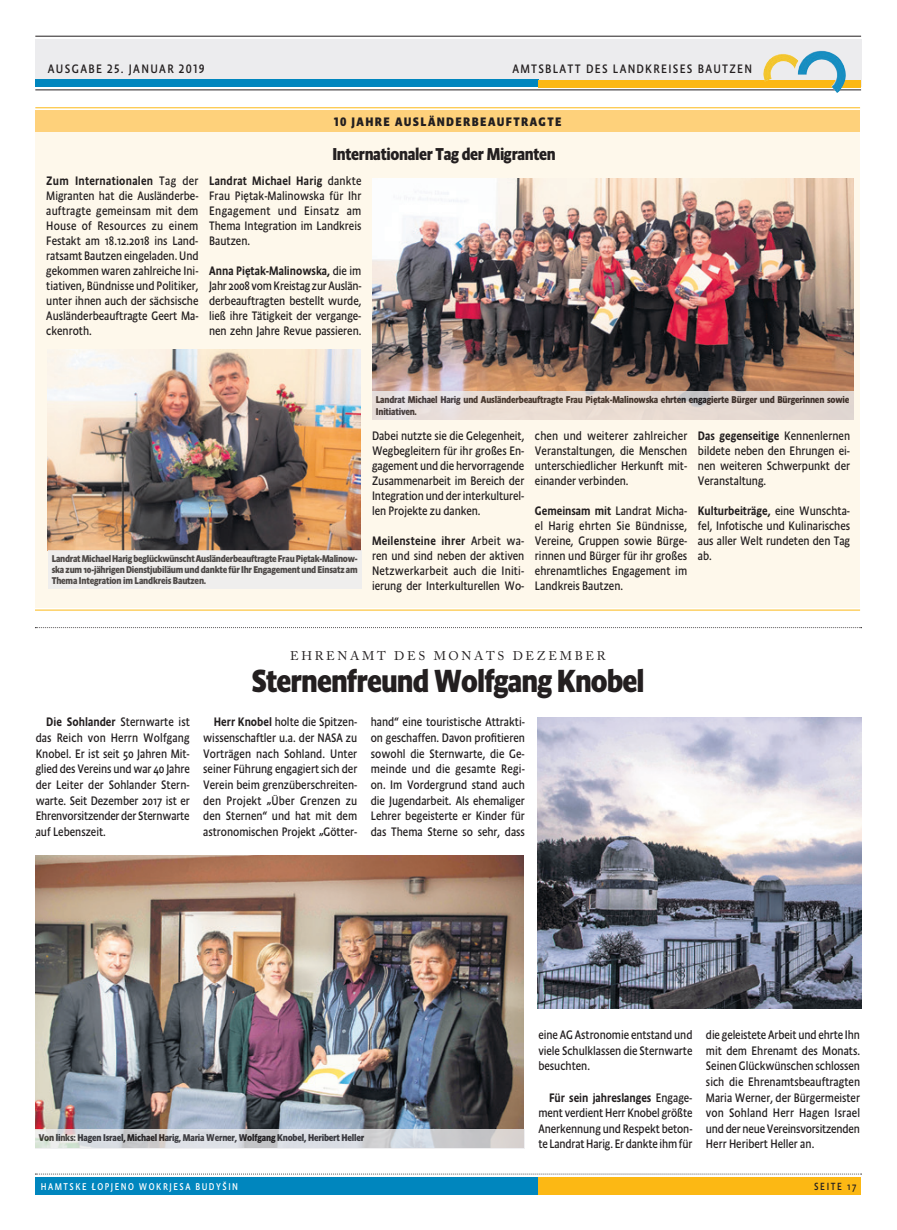
<style>
.page{position:relative;width:897px;height:1230px;background:#fff}
.page>*{position:absolute;margin:0;border:0;box-sizing:border-box;transform-origin:0 0}
.t1{font:700 32.5px "Absara Sans Head OT";letter-spacing:-.03em;color:#231f20;scale:.96 1}
.t2{font:700 17.5px "Absara Sans Head OT";letter-spacing:-.02em;color:#231f20;scale:.95 1}
.t3{font:12.5px/15px "Absara Sans Head OT";color:#231f20;text-align:justify;scale:.95 1}
.t4{font:12.5px "Absara Sans Head OT";letter-spacing:.1em;color:#231f20}
.t5{font:700 12.5px "Absara Sans Head OT";letter-spacing:.11em;color:#231f20}
.t6{font:12.5px "Adobe Caslon Pro";letter-spacing:.215em;color:#231f20}
.t7{font:12.5px "Absara Sans Head OT";letter-spacing:.11em;color:#231f20}
.t8{font:10.62px "Absara Sans Head OT";letter-spacing:.16em;color:#231f20;scale:.95 1}
.t9{font:700 10px/11.2px "Absara Sans Head OT";letter-spacing:-.02em;color:#231f20;scale:.95 1}
.t10{font:10px "Absara Sans Head OT";letter-spacing:.16em;color:#fff;scale:.95 1}
.s1{font-weight:500}
</style>
<div class="page">
<div style="left:35px;top:1177px;width:504px;height:17px;background:#0086be"></div>
<div style="left:538px;top:1177px;width:323px;height:18px;background:#fcb814"></div>
<svg style="left:35px;top:1173px;width:827px;height:1px"></svg>
<div style="left:35px;top:39px;width:826px;height:48px;background:#ececee"></div>
<div style="left:35px;top:80px;width:504px;height:7px;background:#0086be"></div>
<div style="left:538px;top:80px;width:323px;height:7px;background:#fcb814"></div>
<hr style="left:35px;top:90px;width:826px;height:1px;background:#231f20">
<hr style="left:35px;top:36px;width:826px;height:1px;background:#231f20">
<img style="left:762px;top:51px;width:85px;height:42px">
<img style="left:35px;top:855px;width:488px;height:274px">
<svg style="left:35px;top:1129px;width:489px;height:19px;background:#d4d6da"></svg>
<img style="left:537px;top:717px;width:324px;height:291px">
<div style="left:35px;top:129px;width:825px;height:478px;background:#fef8eb"></div>
<div style="left:35px;top:110px;width:825px;height:22px;background:#fed17b"></div>
<hr style="left:35px;top:107px;width:825px;height:1px;background:#fcb814">
<hr style="left:35px;top:610px;width:825px;height:1px;background:#fcb814">
<img style="left:48px;top:350px;width:312px;height:200px">
<div style="left:48px;top:550px;width:313px;height:39px;background:#ececee"></div>
<img style="left:372px;top:178px;width:481px;height:213px">
<svg style="left:372px;top:391px;width:481px;height:29px;background:#e5dad4"></svg>
<svg style="left:35px;top:627px;width:826px;height:1px"></svg>
<p class="t7" style="left:48px;top:61px;width:158px">AUSGABE 25. JANUAR 2019</p>
<p class="t4" style="left:512px;top:61px;width:241px">AMTSBLATT DES LANDKREISES BAUTZEN</p>
<p class="t5" style="left:334px;top:114px;width:229px">10 JAHRE AUSLÄNDERBEAUFTRAGTE</p>
<h2 class="t2" style="left:332px;top:143px;width:237px">Internationaler Tag der Migranten</h2>
<p class="t3" style="left:46px;top:173px;width:162px"><span class="s1">Zum Internationalen</span> Tag der Migranten hat die Ausländerbe&shy;auftragte gemeinsam mit dem House of Resources zu einem Festakt am 18.12.2018 ins Land&shy;ratsamt Bautzen eingeladen. Und gekommen waren zahlreiche Ini&shy;tiativen, Bündnisse und Politiker, unter ihnen auch der sächsische Ausländerbeauftragte Geert Ma&shy;ckenroth.</p>
<p class="t3" style="left:209px;top:173px;width:162px"><span class="s1">Landrat Michael Harig</span> dankte Frau Pi˛etak-Malinowska für Ihr Engagement und Einsatz am Thema Integration im Landkreis Bautzen.</p>
<p class="t3" style="left:209px;top:263px;width:162px"><span class="s1">Anna Pi˛etak-Malinowska,</span> die im Jahr 2008 vom Kreistag zur Auslän&shy;derbeauftragten bestellt wurde, ließ ihre Tätigkeit der vergange&shy;nen zehn Jahre Revue passieren.</p>
<p class="t9" style="left:376px;top:394px;width:500px">Landrat Michael Harig und Ausländerbeauftragte Frau Pi˛etak-Malinowska ehrten engagierte Bürger und Bürgerinnen sowie<br>Initiativen.</p>
<p class="t3" style="left:372px;top:428px;width:162px">Dabei nutzte sie die Gelegenheit, Wegbegleitern für ihr großes En&shy;gagement und die hervorragende Zusammenarbeit im Bereich der Integration und der interkulturel&shy;len Projekte zu danken.</p>
<p class="t3" style="left:372px;top:533px;width:162px"><span class="s1">Meilensteine ihrer</span> Arbeit wa&shy;ren und sind neben der aktiven Netzwerkarbeit auch die Initi&shy;ierung der Interkulturellen Wo-</p>
<p class="t3" style="left:535px;top:428px;width:162px">chen und weiterer zahlreicher Veranstaltungen, die Menschen unterschiedlicher Herkunft mit&shy;einander verbinden.</p>
<p class="t3" style="left:535px;top:503px;width:162px"><span class="s1">Gemeinsam mit</span> Landrat Micha&shy;el Harig ehrten Sie Bündnisse, Vereine, Gruppen sowie Bürge&shy;rinnen und Bürger für ihr großes ehrenamtliches Engagement im Landkreis Bautzen.</p>
<p class="t3" style="left:697px;top:428px;width:162px"><span class="s1">Das gegenseitige</span> Kennenlernen bildete neben den Ehrungen ei&shy;nen weiteren Schwerpunkt der Veranstaltung.</p>
<p class="t3" style="left:697px;top:503px;width:162px"><span class="s1">Kulturbeiträge,</span> eine Wunschta&shy;fel, Infotische und Kulinarisches aus aller Welt rundeten den Tag</p>
<p class="t9" style="left:52px;top:552px;width:323px">Landrat Michael Harig beglückwünscht Ausländerbeauftragte Frau Pi˛etak-Malinow-</p>
<p class="t3" style="left:697px;top:548px;width:16px">ab.</p>
<p class="t9" style="left:52px;top:564px;width:323px">ska zum 10-jährigen Dienstjubiläum und dankte für Ihr Engagement und Einsatz am<br>Thema Integration im Landkreis Bautzen.</p>
<p class="t6" style="left:290px;top:648px;width:317px">EHRENAMT DES MONATS DEZEMBER</p>
<h1 class="t1" style="left:251px;top:661px;width:411px">Sternenfreund Wolfgang Knobel</h1>
<p class="t3" style="left:36px;top:714px;width:164px;line-height:15.6px;text-indent:11px"><span class="s1">Die Sohlander</span> Sternwarte ist das Reich von Herrn Wolfgang Knobel. Er ist seit 50 Jahren Mit&shy;glied des Vereins und war 40 Jahre der Leiter der Sohlander Stern&shy;warte. Seit Dezember 2017 ist er Ehrenvorsitzender der Sternwarte auf Lebenszeit.</p>
<p class="t3" style="left:203px;top:714px;width:164px;line-height:15.6px;text-indent:11px"><span class="s1">Herr Knobel</span> holte die Spitzen&shy;wissenschaftler u.a. der NASA zu Vorträgen nach Sohland. Unter seiner Führung engagiert sich der Verein beim grenzüberschreiten&shy;den Projekt „Über Grenzen zu den Sternen“ und hat mit dem astronomischen Projekt „Götter-</p>
<p class="t3" style="left:371px;top:714px;width:164px;line-height:15.6px">hand“ eine touristische Attrakti&shy;on geschaffen. Davon profitieren sowohl die Sternwarte, die Ge&shy;meinde und die gesamte Regi&shy;on. Im Vordergrund stand auch die Jugendarbeit. Als ehemaliger Lehrer begeisterte er Kinder für das Thema Sterne so sehr, dass</p>
<p class="t9" style="left:39px;top:1131px;width:344px">Von links: Hagen Israel, Michael Harig, Maria Werner, Wolfgang Knobel, Heribert Heller</p>
<p class="t3" style="left:538px;top:1027px;width:164px;line-height:15.6px">eine AG Astronomie entstand und viele Schulklassen die Sternwarte besuchten.</p>
<p class="t3" style="left:538px;top:1089px;width:164px;line-height:15.6px;text-indent:11px"><span class="s1">Für sein jahreslanges</span> Engage&shy;ment verdient Herr Knobel größte Anerkennung und Respekt beton&shy;te Landrat Harig. Er dankte ihm für</p>
<p class="t3" style="left:706px;top:1027px;width:164px;line-height:15.6px">die geleistete Arbeit und ehrte Ihn mit dem Ehrenamt des Monats.<br>Seinen Glückwünschen schlossen sich die Ehrenamtsbeauftragten Maria Werner, der Bürgermeister von Sohland Herr Hagen Israel und der neue Vereinsvorsitzenden Herr Heribert Heller an.</p>
<p class="t10" style="left:41px;top:1180px;width:209px">HAMTSKE <sup>/</sup>LOPJENO WOKRJESA BUDYŠIN</p>
<p class="t8" style="left:814px;top:1179px;width:46px">SEITE 17</p>
</div>
